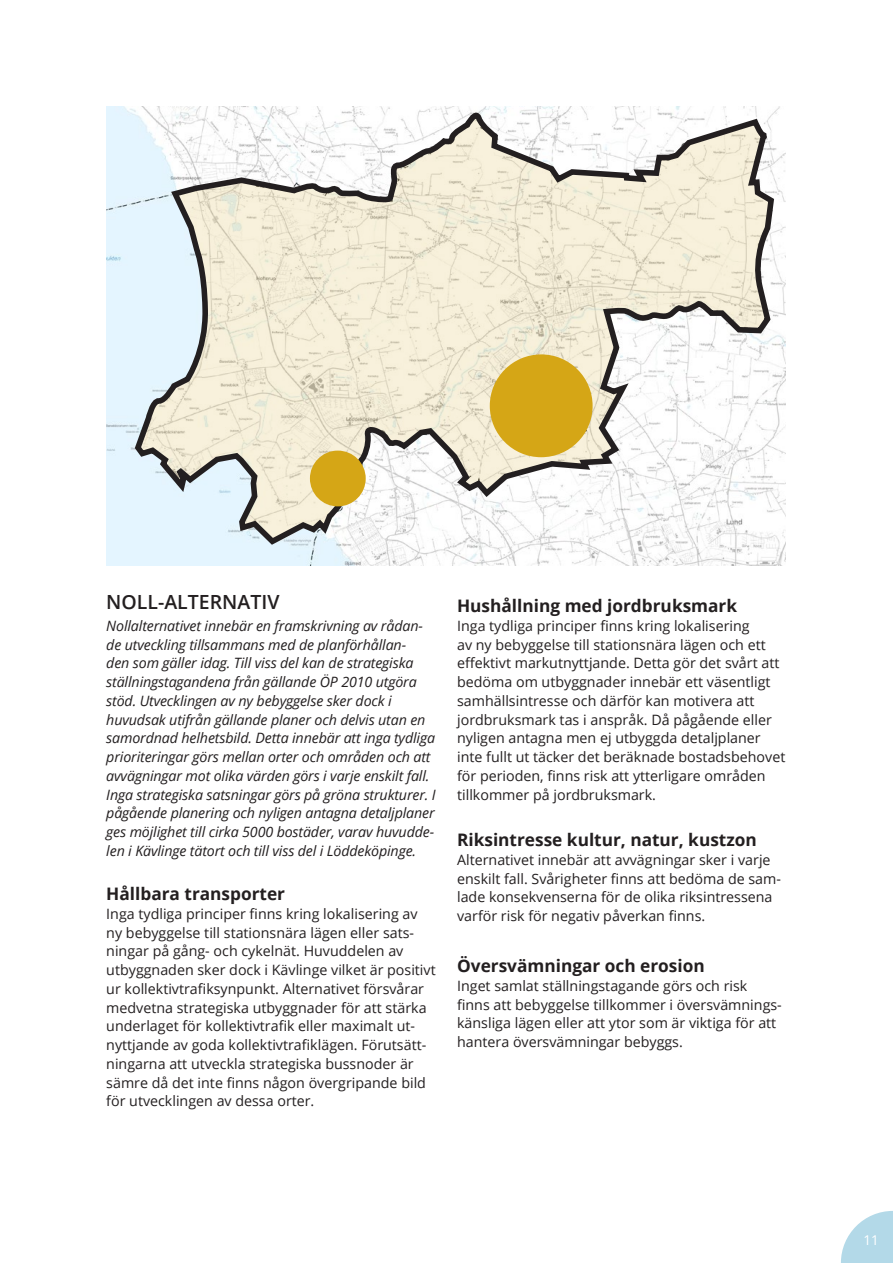
<style>
.page{position:relative;width:893px;height:1263px;background:#fff}
.page>*{position:absolute;margin:0;border:0;box-sizing:border-box;transform-origin:0 0}
.t1{font:600 19.5px "Open Sans";color:#231f20}
.t2{font:700 17.25px "Open Sans";color:#231f20}
.t3{font:14.25px/18.8px "Open Sans";color:#231f20}
.t4{font:italic 14.25px/18.8px "Open Sans";letter-spacing:-.01em;color:#231f20}
.t5{font:13.5px "Open Sans";color:#fff}
</style>
<div class="page">
<img style="left:106px;top:106px;width:680px;height:459px">
<svg style="left:132px;top:106px;width:645px;height:442px"></svg>
<div style="left:490px;top:354px;width:103px;height:103px;background:#d5a616;border-radius:50%"></div>
<div style="left:310px;top:451px;width:56px;height:55px;background:#d5a616;border-radius:50%"></div>
<svg style="left:841px;top:1211px;width:52px;height:52px"></svg>
<h1 class="t1" style="left:106px;top:589px;width:175px">NOLL-ALTERNATIV</h1>
<p class="t4" style="left:106px;top:616px;width:331px">Nollalternativet innebär en framskrivning av rådan&shy;de utveckling tillsammans med de planförhållan-<br>den som gäller idag. Till viss del kan de strategiska ställningstagandena från gällande ÖP 2010 utgöra stöd. Utvecklingen av ny bebyggelse sker dock i huvudsak utifrån gällande planer och delvis utan en samordnad helhetsbild. Detta innebär att inga tydliga prioriteringar görs mellan orter och områden och att avvägningar mot olika värden görs i varje enskilt fall.<br>Inga strategiska satsningar görs på gröna strukturer. I pågående planering och nyligen antagna detaljplaner ges möjlighet till cirka 5000 bostäder, varav huvudde&shy;len i Kävlinge tätort och till viss del i Löddeköpinge.</p>
<p class="t2" style="left:106px;top:882px;width:180px">Hållbara transporter</p>
<p class="t3" style="left:106px;top:904px;width:331px">Inga tydliga principer finns kring lokalisering av ny bebyggelse till stationsnära lägen eller sats&shy;ningar på gång- och cykelnät. Huvuddelen av utbyggnaden sker dock i Kävlinge vilket är positivt ur kollektivtrafiksynpunkt. Alternativet försvårar medvetna strategiska utbyggnader för att stärka underlaget för kollektivtrafik eller maximalt ut&shy;nyttjande av goda kollektivtrafiklägen. Förutsätt&shy;ningarna att utveckla strategiska bussnoder är sämre då det inte finns någon övergripande bild för utvecklingen av dessa orter.</p>
<p class="t2" style="left:457px;top:594px;width:282px">Hushållning med jordbruksmark</p>
<p class="t3" style="left:457px;top:616px;width:330px">Inga tydliga principer finns kring lokalisering<br>av ny bebyggelse till stationsnära lägen och ett effektivt markutnyttjande. Detta gör det svårt att bedöma om utbyggnader innebär ett väsentligt samhällsintresse och därför kan motivera att jordbruksmark tas i anspråk. Då pågående eller nyligen antagna men ej utbyggda detaljplaner inte fullt ut täcker det beräknade bostadsbehovet för perioden, finns risk att ytterligare områden tillkommer på jordbruksmark.</p>
<p class="t2" style="left:457px;top:828px;width:301px">Riksintresse kultur, natur, kustzon</p>
<p class="t3" style="left:457px;top:850px;width:325px">Alternativet innebär att avvägningar sker i varje enskilt fall. Svårigheter finns att bedöma de sam&shy;lade konsekvenserna för de olika riksintressena varför risk för negativ påverkan finns.</p>
<p class="t2" style="left:457px;top:954px;width:249px">Översvämningar och erosion</p>
<p class="t3" style="left:457px;top:976px;width:326px">Inget samlat ställningstagande görs och risk finns att bebyggelse tillkommer i översvämnings&shy;känsliga lägen eller att ytor som är viktiga för att hantera översvämningar bebyggs.</p>
<p class="t5" style="left:863px;top:1230px;width:17px">11</p>
</div>
